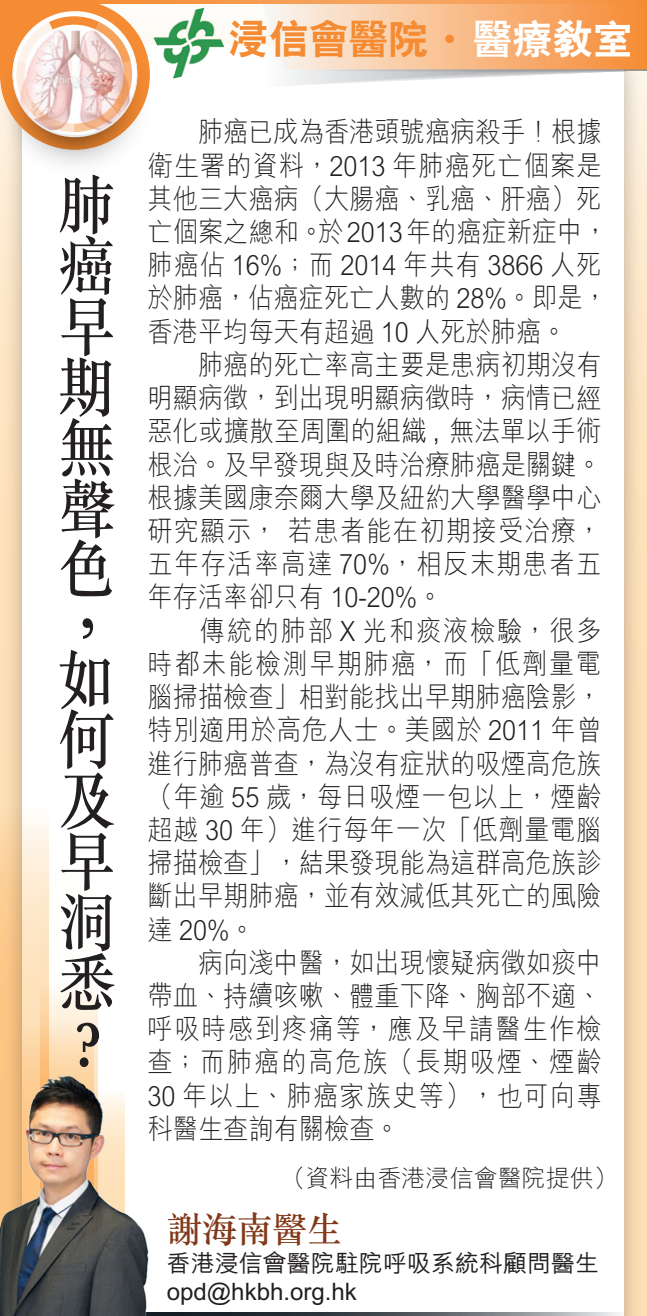
<style>
.page{position:relative;width:647px;height:1316px;background:#fff}
.page>*{position:absolute;margin:0;border:0;box-sizing:border-box;transform-origin:0 0}
.t1{font:64px/60.8px "M Sung Medium HKSCS";color:#231f20;text-align:justify;scale:.9 1}
.t2{font:40px "C Hei 2 Xbold HKSCS";color:#f58b32}
.Name{font:36px "M Sung Medium HKSCS";letter-spacing:-.03em;color:#823919}
.t3{font:28px/33.2px "M Hei Light HKSCS";color:#231f20;text-align:justify;scale:.9 1}
.Name-2{font:24px "M Hei Medium HKSCS";color:#231f20}
.t4{font:24px "M Hei Light HKSCS";color:#231f20}
.s1{color:#fff}
</style>
<div class="page">
<div style="left:3px;top:48px;width:639px;height:1267px;background:#231f20;opacity:.3"></div>
<div style="left:23px;top:45px;width:601px;height:1270px;background:#fff"></div>
<svg style="left:259px;top:4px;width:387px;height:83px"></svg>
<div style="left:0;top:0;width:75px;height:75px;background:#f58b32"></div>
<svg style="left:0;top:0;width:150px;height:150px"></svg>
<svg style="left:84px;top:0;width:562px;height:4px;background:#f59b4f"></svg>
<img style="left:158px;top:7px;width:69px;height:72px">
<svg style="left:0;top:16px;width:158px;height:167px"></svg>
<svg style="left:48px;top:873px;width:50px;height:187px"></svg>
<svg style="left:0;top:808px;width:48px;height:252px;background:#f8d7ad"></svg>
<svg style="left:23px;top:1024px;width:71px;height:36px;background:#fcddb4"></svg>
<svg style="left:155px;top:1312px;width:465px;height:3px"></svg>
<img style="left:0;top:1060px;width:155px;height:255px">
<p class="t1" style="left:58px;top:173px;width:64px">肺癌早期無聲色</p>
<p class="t1" style="left:58px;top:595px;width:59px;line-height:54.4px">，如</p>
<p class="t1" style="left:58px;top:707px;width:64px">何及早洞悉？</p>
<p class="t2" style="left:228px;top:13px;width:405px">浸信會醫院 <sup>‧</sup> <span class="s1">醫療教室</span></p>
<p class="t3" style="left:147px;top:114px;width:512px;text-align:left">　　肺癌已成為香港頭號癌病殺手！根據衛生署的資料，2013 年肺癌死亡個案是其他三大癌病（大腸癌、乳癌、肝癌）死亡個案之總和。於2013年的癌症新症中，肺癌佔 16%；而 2014 年共有 3866 人死於肺癌，佔癌症死亡人數的 28%。即是，香港平均每天有超過 10 人死於肺癌。</p>
<p class="t3" style="left:147px;top:347px;width:505px">　　肺癌的死亡率高主要是患病初期沒有明顯病徵，到出現明顯病徵時，病情已經惡化或擴散至周圍的組織 , 無法單以手術根治。及早發現與及時治療肺癌是關鍵。根據美國康奈爾大學及紐約大學醫學中心研究顯示， 若患者能在初期接受治療，五年存活率高達 70%，相反末期患者五年存活率卻只有 10-20%。</p>
<p class="t3" style="left:147px;top:612px;width:505px">　　傳統的肺部 X 光和痰液檢驗，很多時都未能檢測早期肺癌，而「低劑量電腦掃描檢查」相對能找出早期肺癌陰影，特別適用於高危人士。美國於 2011 年曾進行肺癌普查，為沒有症狀的吸煙高危族（年逾 55 歲，每日吸煙一包以上，煙齡超越 30 年）進行每年一次「低劑量電腦掃描檢查」，結果發現能為這群高危族診斷出早期肺癌，並有效減低其死亡的風險達 20%。</p>
<p class="t3" style="left:147px;top:944px;width:506px">　　病向淺中醫，如出現懷疑病徵如痰中帶血、持續咳嗽、體重下降、胸部不適、呼吸時感到疼痛等，應及早請醫生作檢查；而肺癌的高危族（長期吸煙、煙齡30 年以上、肺癌家族史等），也可向專科醫生查詢有關檢查。</p>
<p class="t4" style="left:281px;top:1161px;width:337px">（資料由香港浸信會醫院提供）</p>
<p class="Name" style="left:167px;top:1204px;width:177px">謝海南醫生</p>
<p class="Name-2" style="left:167px;top:1245px;width:433px">香港浸信會醫院駐院呼吸系統科顧問醫生</p>
<p class="Name-2" style="left:167px;top:1273px;width:191px">opd@hkbh.org.hk</p>
</div>
